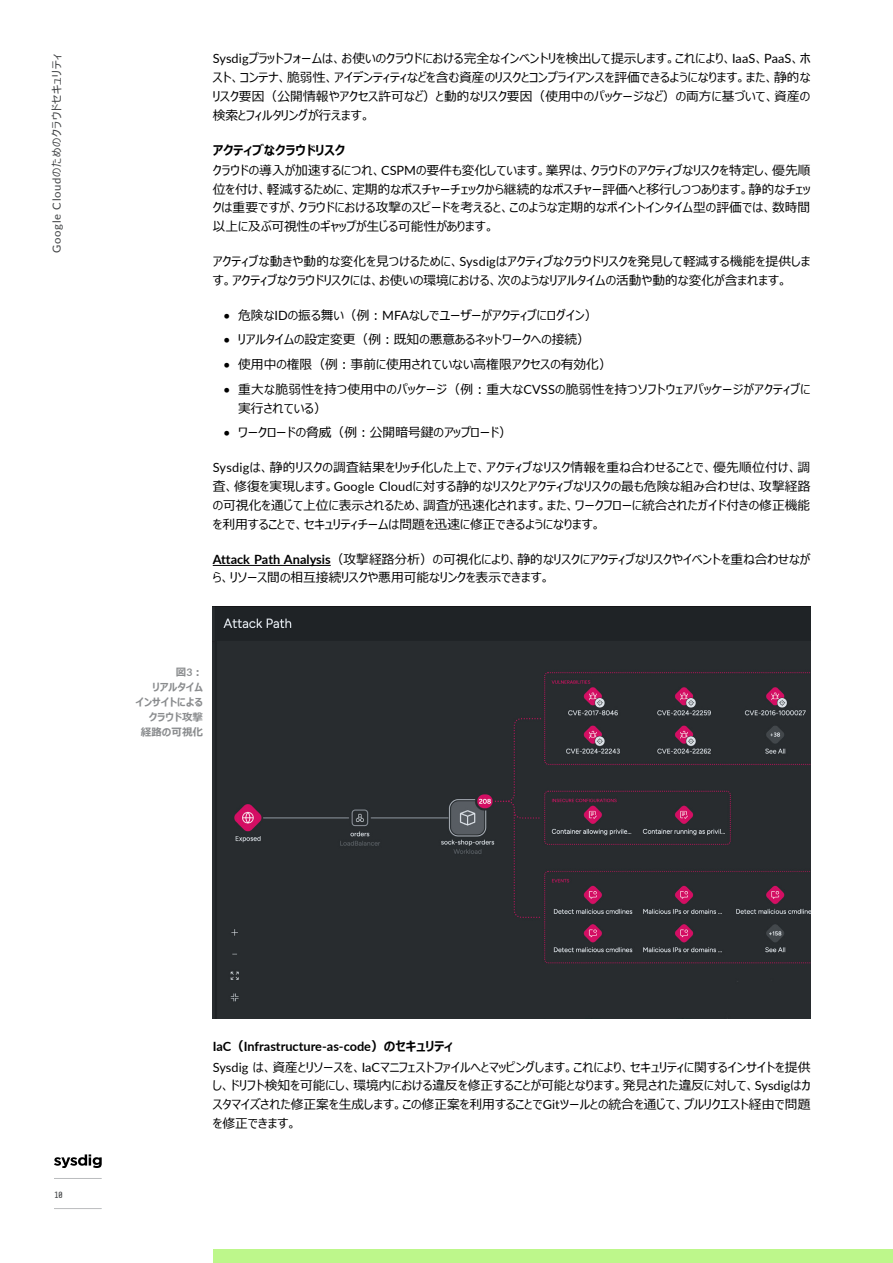
<style>
.page{position:relative;width:893px;height:1263px;background:#fff}
.page>*{position:absolute;margin:0;border:0;box-sizing:border-box;transform-origin:0 0}
.Body_Copy{font:12.75px/18.8px "Meiryo UI";color:#000;text-align:justify}
.Body_Copy-2{font:12.75px/18.8px "Meiryo UI";letter-spacing:.02em;color:#000}
.t1{font:700 12.75px "Lato";color:#000}
.t2{font:700 12.75px "Meiryo UI";color:#000}
.t3{font:11.25px "Meiryo UI";letter-spacing:.055em;color:#3e4042}
.Figure_Description{font:700 10.5px/15px "Meiryo UI";color:#8a8c8e;text-align:right}
.t4{font:9px "Share Tech Mono";color:#3e4042}
.s1{font-family:"Lato"}
.s2{font-family:"Lato";font-weight:700}
.s3{font-family:"Meiryo UI"}
</style>
<div class="page">
<div style="left:213px;top:1249px;width:680px;height:14px;background:#bdf78b"></div>
<hr style="left:54px;top:1208px;width:48px;height:1px;background:#bbbdbf">
<hr style="left:54px;top:1178px;width:48px;height:1px;background:#bbbdbf">
<svg style="left:54px;top:1154px;width:48px;height:14px"></svg>
<hr style="left:213px;top:565px;width:118px;height:1px;background:#000">
<img style="left:213px;top:606px;width:597px;height:412px">
<p class="t3" style="left:49px;top:253px;width:200px;rotate:-90deg"><span class="s1">Google Cloud</span>のためのクラウドセキュリティ</p>
<p class="Body_Copy" style="left:213px;top:50px;width:599px"><span class="s1">Sysdig</span>プラットフォームは、お使いのクラウドにおける完全なインベントリを検出して提示します。これにより、<span class="s1">IaaS</span>、<span class="s1">PaaS</span>、ホスト、コンテナ、脆弱性、アイデンティティなどを含む資産のリスクとコンプライアンスを評価できるようになります。また、静的なリスク要因（公開情報やアクセス許可など）と動的なリスク要因（使用中のパッケージなど）の両方に基づいて、資産の検索とフィルタリングが行えます。</p>
<h5 class="t2" style="left:213px;top:141px;width:134px">アクティブなクラウドリスク</h5>
<p class="Body_Copy" style="left:213px;top:161px;width:599px">クラウドの導入が加速するにつれ、<span class="s1">CSPM</span>の要件も変化しています。業界は、クラウドのアクティブなリスクを特定し、優先順位を付け、軽減するために、定期的なポスチャーチェックから継続的なポスチャー評価へと移行しつつあります。静的なチェックは重要ですが、クラウドにおける攻撃のスピードを考えると、このような定期的なポイントインタイム型の評価では、数時間以上に及ぶ可視性のギャップが生じる可能性があります。</p>
<p class="Body_Copy" style="left:213px;top:253px;width:599px">アクティブな動きや動的な変化を見つけるために、<span class="s1">Sysdig</span>はアクティブなクラウドリスクを発見して軽減する機能を提供します。アクティブなクラウドリスクには、お使いの環境における、次のようなリアルタイムの活動や動的な変化が含まれます。</p>
<p class="Body_Copy" style="left:223px;top:306px;width:376px"><span class="s1">•</span> 危険な<span class="s1">ID</span>の振る舞い（例︓<span class="s1">MFA</span>なしでユーザーがアクティブにログイン）</p>
<p class="Body_Copy" style="left:223px;top:331px;width:368px"><span class="s1">•</span> リアルタイムの設定変更（例︓既知の悪意あるネットワークへの接続）</p>
<p class="Body_Copy" style="left:223px;top:356px;width:390px"><span class="s1">•</span> 使用中の権限（例︓事前に使用されていない高権限アクセスの有効化）</p>
<p class="Body_Copy-2" style="left:238px;top:381px;width:574px;text-indent:-15px"><span class="s1">•</span> 重大な脆弱性を持つ使用中のパッケージ（例︓重大な<span class="s1">CVSS</span>の脆弱性を持つソフトウェアパッケージがアクティブに実行されている）</p>
<p class="Body_Copy" style="left:223px;top:424px;width:290px"><span class="s1">•</span> ワークロードの脅威（例︓公開暗号鍵のアップロード）</p>
<p class="Body_Copy" style="left:213px;top:459px;width:599px"><span class="s1">Sysdig</span>は、静的リスクの調査結果をリッチ化した上で、アクティブなリスク情報を重ね合わせることで、優先順位付け、調査、修復を実現します。<span class="s1">Google Cloud</span>に対する静的なリスクとアクティブなリスクの最も危険な組み合わせは、攻撃経路の可視化を通じて上位に表示されるため、調査が迅速化されます。また、ワークフローに統合されたガイド付きの修正機能を利用することで、セキュリティチームは問題を迅速に修正できるようになります。</p>
<p class="Body_Copy" style="left:213px;top:550px;width:599px"><span class="s2">Attack Path Analysis</span>（攻撃経路分析）の可視化により、静的なリスクにアクティブなリスクやイベントを重ね合わせながら、リソース間の相互接続リスクや悪用可能なリンクを表示できます。</p>
<p class="Figure_Description" style="left:136px;top:665px;width:69px">図<span class="s1">3</span>︓<br>リアルタイム<br>インサイトによるクラウド攻撃<br>経路の可視化</p>
<p class="t4" style="left:54px;top:1190px;width:11px">10</p>
<h5 class="t1" style="left:213px;top:1037px;width:242px">IaC<span class="s3">（</span>Infrastructure-as-code<span class="s3">）のセキュリティ</span></h5>
<p class="Body_Copy" style="left:213px;top:1058px;width:599px"><span class="s1">Sysdig</span> は、資産とリソースを、<span class="s1">IaC</span>マニフェストファイルへとマッピングします。これにより、セキュリティに関するインサイトを提供し、ドリフト検知を可能にし、環境内における違反を修正することが可能となります。発見された違反に対して、<span class="s1">Sysdig</span>はカスタマイズされた修正案を生成します。この修正案を利用することで<span class="s1">Git</span>ツールとの統合を通じて、プルリクエスト経由で問題を修正できます。</p>
</div>
